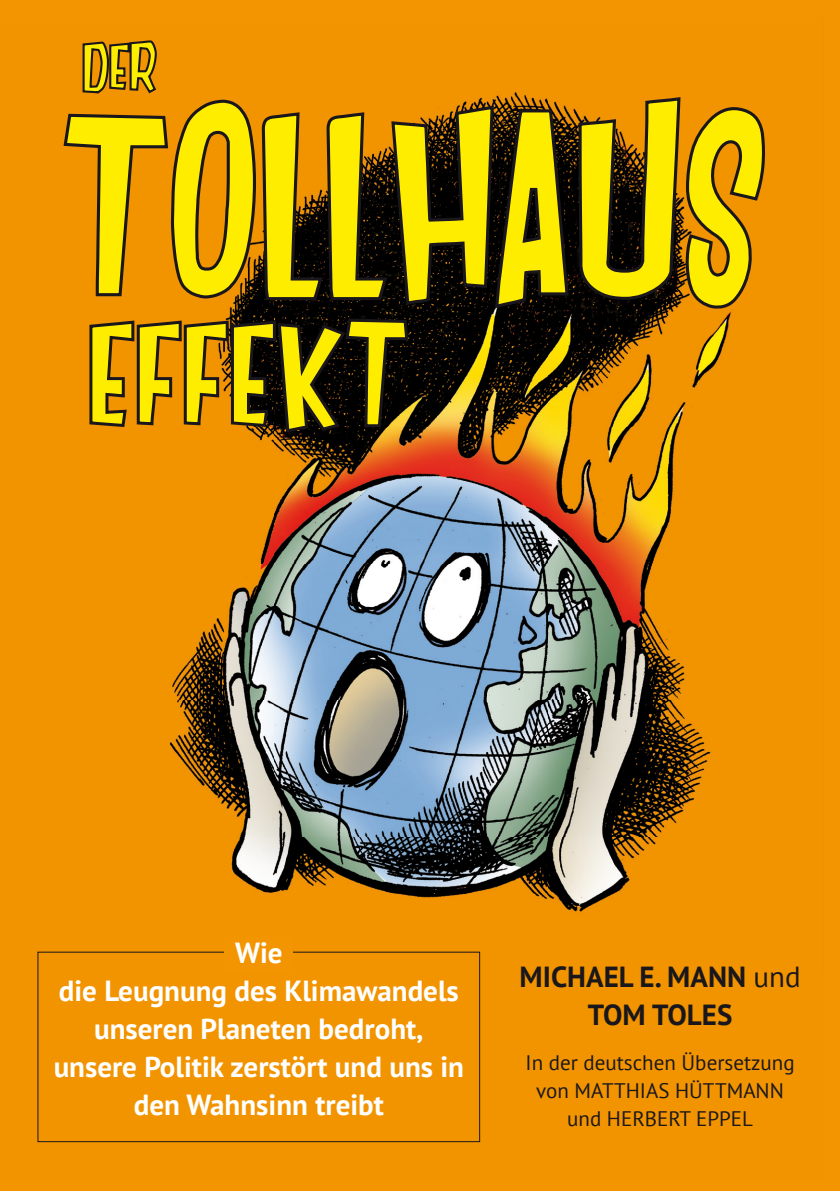
<style>
.page{position:relative;width:840px;height:1191px;background:#fff}
.page>*{position:absolute;margin:0;border:0;box-sizing:border-box;transform-origin:0 0}
.t1{font:700 29px/38px "PT Sans";color:#fff;text-align:center}
.t2{font:700 29px/38px "PT Sans";color:#1a171c;text-align:center}
.t3{font:21px/28px "PT Sans";color:#1a171c;text-align:center}
.s1{font-weight:400}
</style>
<div class="page">
<div style="left:0;top:0;width:839px;height:1191px;background:#f39500"></div>
<img style="left:37px;top:90px;width:694px;height:1053px">
<div style="left:37px;top:951px;width:443px;height:191px;border:1px solid #1a171c"></div>
<div style="left:225px;top:937px;width:68px;height:32px;background:#f39500"></div>
<svg style="left:88px;top:317px;width:322px;height:117px"></svg>
<svg style="left:62px;top:95px;width:703px;height:216px"></svg>
<svg style="left:81px;top:40px;width:77px;height:55px"></svg>
<p class="t1" style="left:54px;top:933px;width:411px">Wie<br>die Leugnung des Klimawandels unseren Planeten bedroht, unsere Politik zerstört und uns in den Wahnsinn treibt</p>
<p class="t2" style="left:519px;top:957px;width:282px">MICHAEL E. MANN <span class="s1">und<br></span>TOM TOLES</p>
<p class="t3" style="left:525px;top:1048px;width:270px">In der deutschen Übersetzung von MATTHIAS HÜTTMANN und HERBERT EPPEL</p>
</div>
